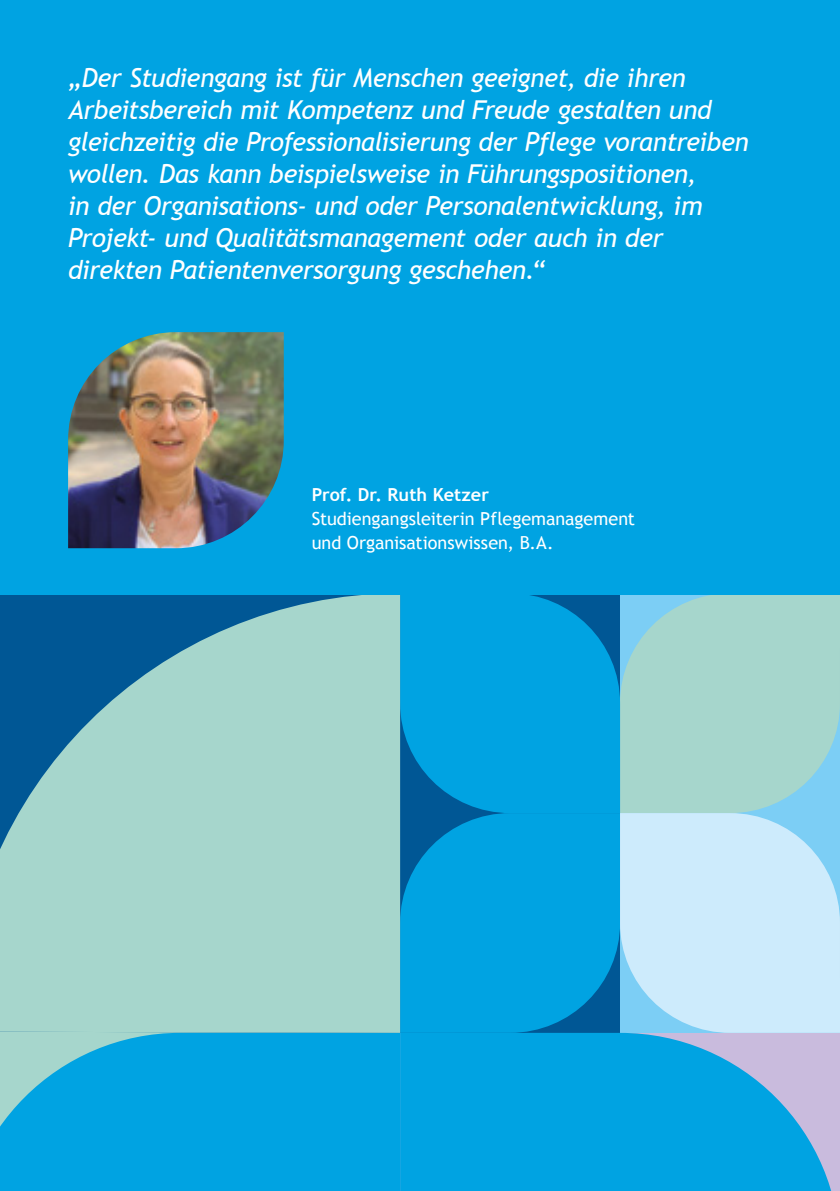
<style>
.page{position:relative;width:840px;height:1191px;background:#fff}
.page>*{position:absolute;margin:0;border:0;box-sizing:border-box;transform-origin:0 0}
.t1{font:italic 26px/32px "Trebuchet MS";letter-spacing:-.02em;color:#fff}
.t2{font:18px/24px "Trebuchet MS";color:#fff}
.t3{font:700 18px "Trebuchet MS";letter-spacing:.005em;color:#fff}
</style>
<div class="page">
<div style="left:0;top:0;width:839px;height:1191px;background:#00a3e2"></div>
<img style="left:68px;top:332px;width:215px;height:216px">
<svg style="left:619px;top:595px;width:220px;height:218px;background:#9ad1ce"></svg>
<svg style="left:400px;top:813px;width:219px;height:219px"></svg>
<svg style="left:0;top:1032px;width:400px;height:95px"></svg>
<svg style="left:619px;top:813px;width:220px;height:219px;background:#c1e6fa"></svg>
<svg style="left:400px;top:1032px;width:439px;height:159px"></svg>
<svg style="left:400px;top:595px;width:219px;height:218px"></svg>
<svg style="left:0;top:595px;width:400px;height:437px;background:#8bc1c3"></svg>
<p class="t1" style="left:68px;top:64px;width:681px">„Der Studiengang ist für Menschen geeignet, die ihren Arbeitsbereich mit Kompetenz und Freude gestalten und gleichzeitig die Professionalisierung der Pflege vorantreiben wollen. Das kann beispielsweise in Führungspositionen,<br>in der Organisations- und oder Personalentwicklung, im Projekt- und Qualitätsmanagement oder auch in der direkten Patientenversorgung geschehen.“</p>
<p class="t3" style="left:311px;top:484px;width:179px">Prof. Dr. Ruth Ketzer</p>
<p class="t2" style="left:311px;top:507px;width:324px">Studiengangsleiterin Pflegemanagement und Organisationswissen, B.A.</p>
</div>
